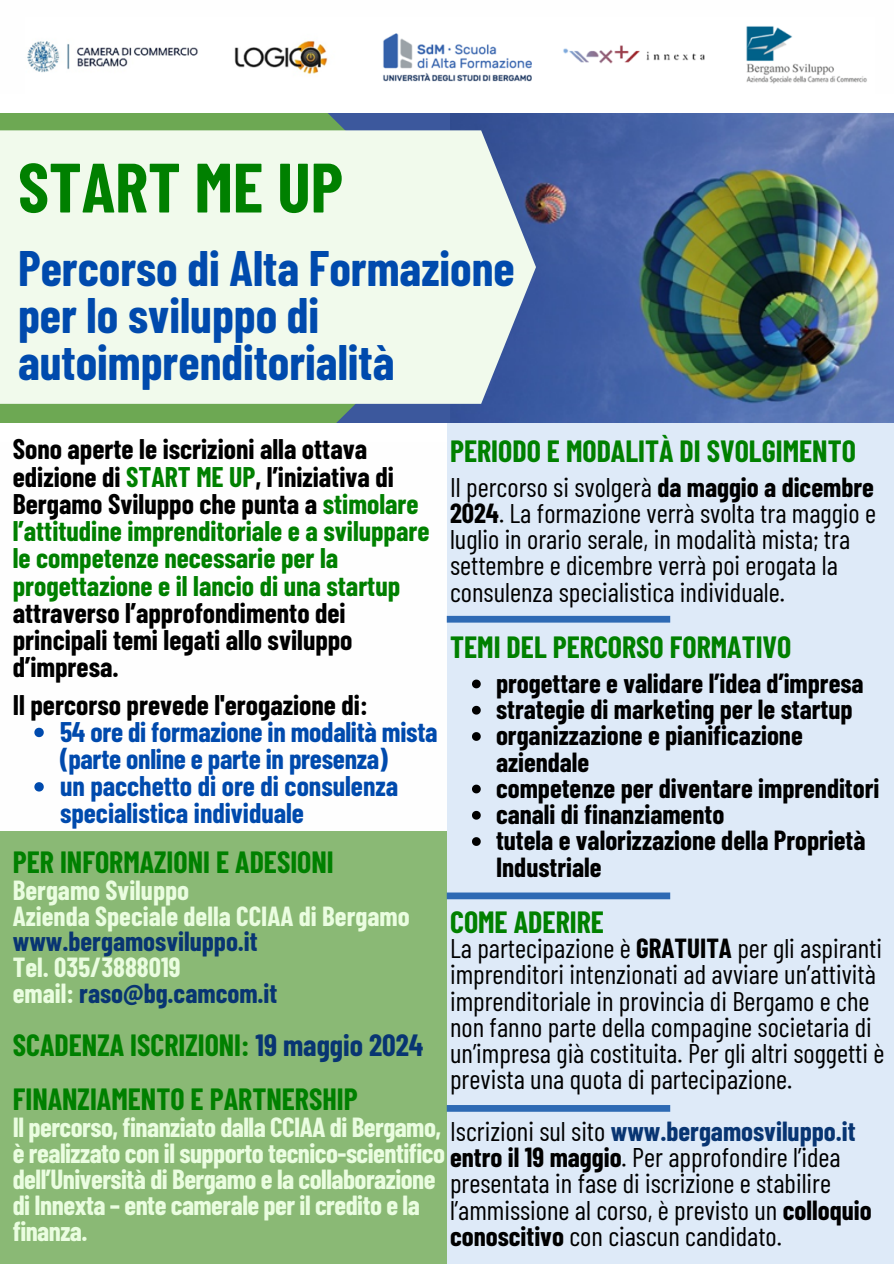
<style>
.page{position:relative;width:894px;height:1264px;background:#fff}
.page>*{position:absolute;margin:0;border:0;box-sizing:border-box;transform-origin:0 0}
.t1{font:700 69.6px "Barlow Condensed";color:#008000}
.t2{font:700 48.75px/47.2px "Barlow Condensed";color:#004aad}
.t3{font:700 30px/54px "Barlow Condensed";color:#008000}
.t4{font:700 27.75px/27.2px "Barlow Condensed";color:#000}
.t5{font:700 27.75px/27.2px "Barlow Condensed";letter-spacing:-.01em;color:#004aad}
.t6{font:27px/26.2px "Barlow Condensed";color:#000}
.t7{font:700 27px/26.2px "Barlow Condensed";color:#000}
.t8{font:700 27px/25.8px "Barlow Condensed";letter-spacing:-.02em;color:#eafde0}
.t9{font:700 27px/25.8px "Barlow Condensed";color:#eafde0}
.t10{font:700 27px "Barlow Condensed";color:#083572}
.s1{font-weight:700}
.s2{font-weight:700;color:#083572}
.s3{color:#008000}
.s4{color:#083572}
</style>
<div class="page">
<img style="left:488px;top:113px;width:405px;height:310px">
<svg style="left:0;top:113px;width:488px;height:310px;background:#5d8f68"></svg>
<div style="left:0;top:130px;width:536px;height:274px;background:#f1faec"></div>
<div style="left:0;top:831px;width:446px;height:432px;background:#8ab975"></div>
<div style="left:446px;top:423px;width:447px;height:840px;background:#deeaf8"></div>
<svg style="left:472px;top:679px;width:8px;height:9px"></svg>
<svg style="left:472px;top:706px;width:8px;height:8px"></svg>
<svg style="left:472px;top:732px;width:8px;height:9px"></svg>
<svg style="left:472px;top:784px;width:8px;height:9px"></svg>
<svg style="left:472px;top:811px;width:8px;height:8px"></svg>
<svg style="left:472px;top:837px;width:8px;height:9px"></svg>
<div style="left:446px;top:892px;width:224px;height:7px;background:#2e6ab4"></div>
<img style="left:27px;top:26px;width:840px;height:58px">
<svg style="left:34px;top:727px;width:10px;height:10px"></svg>
<svg style="left:34px;top:782px;width:10px;height:9px"></svg>
<div style="left:446px;top:616px;width:224px;height:6px;background:#2e6ab4"></div>
<div style="left:446px;top:1104px;width:224px;height:7px;background:#2e6ab4"></div>
<h1 class="t1" style="left:18px;top:143px;width:326px">START ME UP</h1>
<h2 class="t2" style="left:18px;top:242px;width:498px">Percorso di Alta Formazione per lo sviluppo di autoimprenditorialità</h2>
<p class="t3" style="left:450px;top:422px;width:407px">PERIODO E MODALITÀ DI SVOLGIMENTO</p>
<h3 class="t6" style="left:450px;top:472px;width:427px">Il percorso si svolgerà <span class="s1">da maggio a dicembre 2024</span>. La formazione verrà svolta tra maggio e luglio in orario serale, in modalità mista; tra settembre e dicembre verrà poi erogata la consulenza specialistica individuale.</h3>
<p class="t3" style="left:450px;top:618px;width:343px">TEMI DEL PERCORSO FORMATIVO</p>
<h3 class="t7" style="left:496px;top:668px;width:369px">progettare e validare l’idea d’impresa</h3>
<p class="t7" style="left:496px;top:695px;width:358px">strategie di marketing per le startup</p>
<p class="t7" style="left:496px;top:721px;width:308px">organizzazione e pianificazione aziendale</p>
<p class="t7" style="left:496px;top:773px;width:385px">competenze per diventare imprenditori</p>
<p class="t7" style="left:496px;top:800px;width:230px">canali di finanziamento</p>
<p class="t7" style="left:496px;top:826px;width:371px">tutela e valorizzazione della Proprietà<br>Industriale</p>
<p class="t3" style="left:450px;top:893px;width:155px">COME ADERIRE</p>
<p class="t6" style="left:450px;top:934px;width:436px">La partecipazione è <span class="s1">GRATUITA</span> per gli aspiranti imprenditori intenzionati ad avviare un’attività imprenditoriale in provincia di Bergamo e che non fanno parte della compagine societaria di un’impresa già costituita. Per gli altri soggetti è prevista una quota di partecipazione.</p>
<p class="t6" style="left:450px;top:1116px;width:423px">Iscrizioni sul sito <span class="s2">www.bergamosviluppo.it </span><span class="s1">entro il 19 maggio</span>. Per approfondire l’idea presentata in fase di iscrizione e stabilire l’ammissione al corso, è previsto un <span class="s1">colloquio conoscitivo</span> con ciascun candidato.</p>
<h4 class="t4" style="left:13px;top:435px;width:418px">Sono aperte le iscrizioni alla ottava edizione di <span class="s3">START ME UP</span>, l’iniziativa di Bergamo Sviluppo che punta a <span class="s3">stimolare l’attitudine imprenditoriale e a sviluppare le competenze necessarie per la progettazione e il lancio di una startup </span>attraverso l’approfondimento dei principali temi legati allo sviluppo d’impresa.</h4>
<h4 class="t4" style="left:13px;top:690px;width:356px">Il percorso prevede l'erogazione di:</h4>
<p class="t5" style="left:60px;top:717px;width:379px">54 ore di formazione in modalità mista (parte online e parte in presenza)</p>
<p class="t5" style="left:60px;top:771px;width:339px">un pacchetto di ore di consulenza specialistica individuale</p>
<p class="t3" style="left:13px;top:833px;width:322px">PER INFORMAZIONI E ADESIONI</p>
<p class="t9" style="left:13px;top:875px;width:398px">Bergamo Sviluppo<br>Azienda Speciale della CCIAA di Bergamo</p>
<p class="t10" style="left:13px;top:924px;width:246px">www.bergamosviluppo.it</p>
<p class="t9" style="left:13px;top:953px;width:266px">Tel. 035/3888019<br>email: <span class="s4">raso@bg.camcom.it</span></p>
<p class="t3" style="left:13px;top:1017px;width:412px">SCADENZA ISCRIZIONI: <span class="s4">19 maggio 2024<br></span>FINANZIAMENTO E PARTNERSHIP</p>
<p class="t8" style="left:13px;top:1113px;width:433px">Il percorso, finanziato dalla CCIAA di Bergamo, è realizzato con il supporto tecnico-scientifico dell’Università di Bergamo e la collaborazione di Innexta – ente camerale per il credito e la finanza.</p>
</div>
